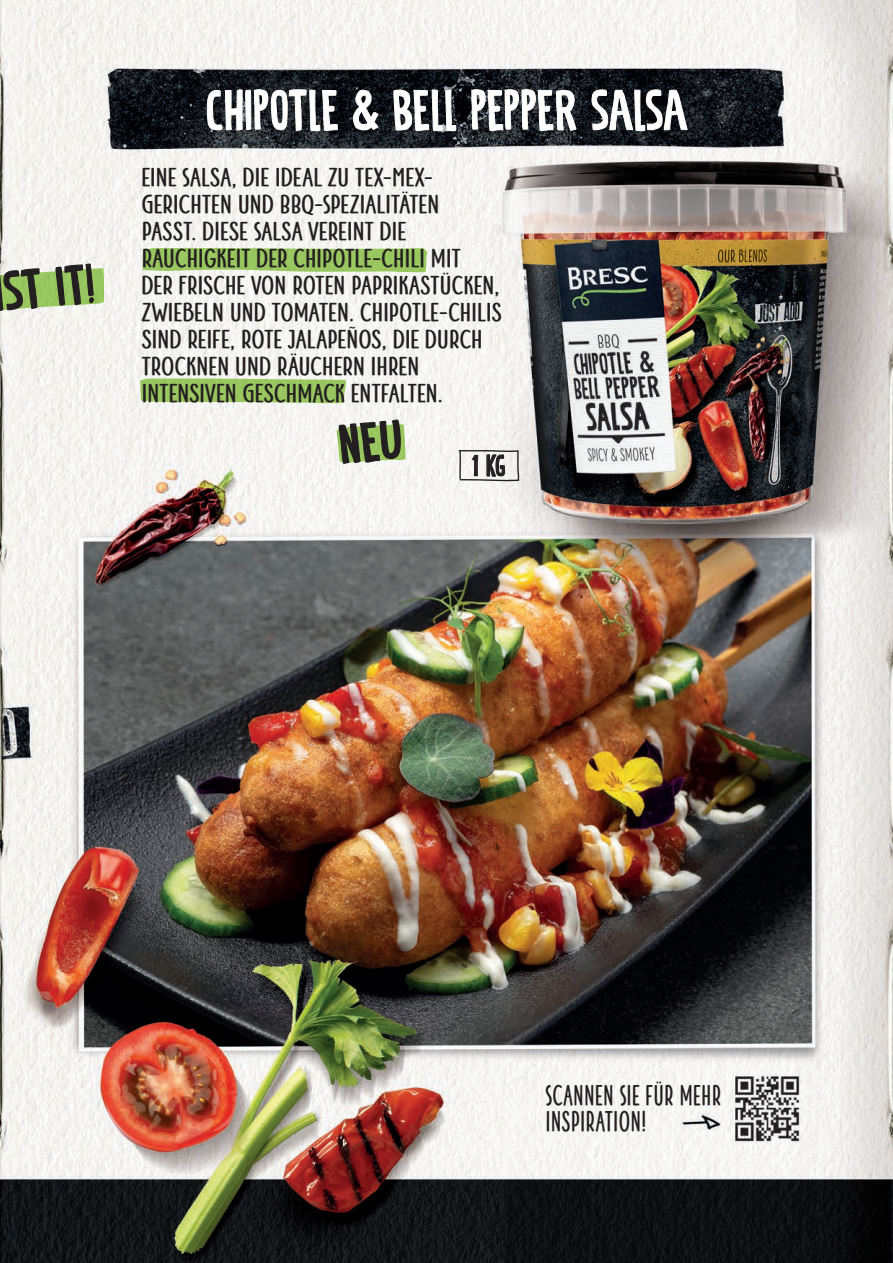
<style>
.page{position:relative;width:893px;height:1263px;background:#fff}
.page>*{position:absolute;margin:0;border:0;box-sizing:border-box;transform-origin:0 0}
.t1{font:57px "Power Breakfast";letter-spacing:-.015em;color:#fff}
.t2{font:54.75px "Power Breakfast";color:#231f20;scale:1.1 1}
.t3{font:30.3px "Power Breakfast";color:#231f20}
.t4{font:700 28.05px/25.5px "Photo Wall Sans";letter-spacing:.01em;color:#231f20;scale:.78 1}
.t5{font:700 25.5px/27px "Photo Wall Sans";letter-spacing:-.015em;color:#231f20}
</style>
<div class="page">
<img style="left:0;top:0;width:893px;height:1263px">
<img style="left:457px;top:449px;width:64px;height:190px">
<img style="left:727px;top:1069px;width:80px;height:79px">
<img style="left:142px;top:248px;width:285px;height:24px">
<img style="left:40px;top:268px;width:65px;height:42px">
<img style="left:337px;top:424px;width:69px;height:39px">
<img style="left:140px;top:378px;width:206px;height:25px">
<svg style="left:207px;top:43px;width:131px;height:171px"></svg>
<svg style="left:353px;top:90px;width:25px;height:41px"></svg>
<svg style="left:393px;top:83px;width:63px;height:89px"></svg>
<svg style="left:471px;top:83px;width:106px;height:87px"></svg>
<svg style="left:591px;top:56px;width:97px;height:116px"></svg>
<svg style="left:0;top:268px;width:40px;height:44px;background:#91ae6c"></svg>
<svg style="left:55px;top:238px;width:40px;height:84px"></svg>
<svg style="left:338px;top:394px;width:64px;height:76px"></svg>
<h2 class="t2" style="left:0;top:260px;width:102px;rotate:-5deg">ST IT!</h2>
<h1 class="t1" style="left:206px;top:78px;width:485px">CHIPOTLE &amp; BELL PEPPER SALSA</h1>
<p class="t5" style="left:141px;top:162px;width:362px">EINE SALSA, DIE IDEAL ZU TEX-MEX-GERICHTEN UND BBQ-SPEZIALITÄTEN<br>PASST. DIESE SALSA VEREINT DIE RAUCHIGKEIT DER CHIPOTLE-CHILI MIT<br>DER FRISCHE VON ROTEN PAPRIKASTÜCKEN, ZWIEBELN UND TOMATEN. CHIPOTLE-CHILIS SIND REIFE, ROTE JALAPEÑOS, DIE DURCH TROCKNEN UND RÄUCHERN IHREN INTENSIVEN GESCHMACK ENTFALTEN.</p>
<p class="t3" style="left:472px;top:448px;width:35px">1 KG</p>
<p class="t4" style="left:545px;top:1082px;width:227px">SCANNEN SIE FÜR MEHR<br>INSPIRATION!</p>
</div>
